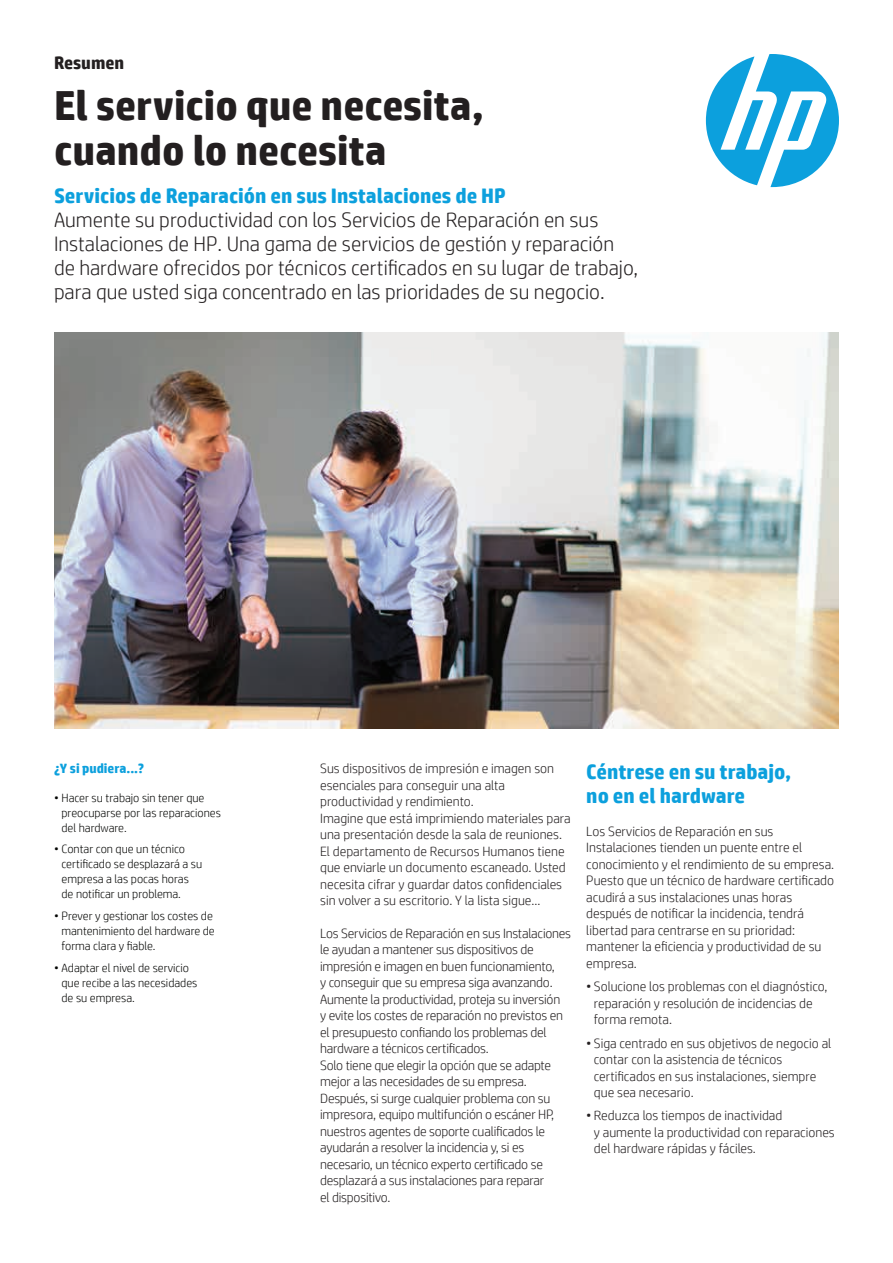
<style>
.page{position:relative;width:893px;height:1263px;background:#fff}
.page>*{position:absolute;margin:0;border:0;box-sizing:border-box;transform-origin:0 0}
.Headline_28_30{font:700 42px/45px "HP Simplified";color:#231f20}
.Intro_14_16{font:300 21px/24px "HP Simplified";color:#231f20}
.Subhead_no_space{font:700 21px "HP Simplified";color:#0ca0dd}
.Subhead_14_16_bold_b{font:700 21px/24px "HP Simplified";color:#0ca0dd}
.Document_type_12_14{font:700 18px "HP Simplified";color:#231f20}
.Body{font:300 13.5px/16.5px "HP Simplified";letter-spacing:-.015em;color:#231f20}
.Body_before_bullet{font:300 13.5px/16.5px "HP Simplified";color:#231f20}
.Sidebar_header_9_10{font:700 13.5px "HP Simplified";color:#0ca0dd}
.t1{font:300 12px/15px "HP Simplified";color:#040503}
</style>
<div class="page">
<svg style="left:706px;top:54px;width:133px;height:133px"></svg>
<img style="left:54px;top:333px;width:785px;height:395px">
<p class="Document_type_12_14" style="left:54px;top:51px;width:72px">Resumen</p>
<p class="Headline_28_30" style="left:54px;top:83px;width:431px">El servicio que necesita, cuando lo necesita</p>
<p class="Subhead_no_space" style="left:54px;top:182px;width:453px">Servicios de Reparación en sus Instalaciones de HP</p>
<p class="Intro_14_16" style="left:54px;top:207px;width:585px">Aumente su productividad con los Servicios de Reparación en sus Instalaciones de HP. Una gama de servicios de gestión y reparación de hardware ofrecidos por técnicos certificados en su lugar de trabajo, para que usted siga concentrado en las prioridades de su negocio.</p>
<p class="Sidebar_header_9_10" style="left:54px;top:760px;width:92px">¿Y si pudiera...?</p>
<p class="t1" style="left:62px;top:790px;width:161px;text-indent:-8px">• Hacer su trabajo sin tener que preocuparse por las reparaciones del hardware.</p>
<p class="t1" style="left:62px;top:841px;width:142px;text-indent:-8px">• Contar con que un técnico certificado se desplazará a su empresa a las pocas horas de notificar un problema.</p>
<p class="t1" style="left:62px;top:908px;width:155px;text-indent:-8px">• Prever y gestionar los costes de mantenimiento del hardware de forma clara y fiable.</p>
<p class="t1" style="left:62px;top:960px;width:137px;text-indent:-8px">• Adaptar el nivel de servicio que recibe a las necesidades de su empresa.</p>
<p class="Body" style="left:320px;top:760px;width:252px">Sus dispositivos de impresión e imagen son esenciales para conseguir una alta productividad y rendimiento.<br>Imagine que está imprimiendo materiales para una presentación desde la sala de reuniones.<br>El departamento de Recursos Humanos tiene que enviarle un documento escaneado. Usted necesita cifrar y guardar datos confidenciales sin volver a su escritorio. Y la lista sigue...</p>
<p class="Body" style="left:320px;top:924px;width:252px">Los Servicios de Reparación en sus Instalaciones le ayudan a mantener sus dispositivos de impresión e imagen en buen funcionamiento,<br>y conseguir que su empresa siga avanzando.<br>Aumente la productividad, proteja su inversión<br>y evite los costes de reparación no previstos en el presupuesto confiando los problemas del hardware a técnicos certificados.<br>Solo tiene que elegir la opción que se adapte mejor a las necesidades de su empresa.<br>Después, si surge cualquier problema con su impresora, equipo multifunción o escáner HP, nuestros agentes de soporte cualificados le ayudarán a resolver la incidencia y, si es necesario, un técnico experto certificado se desplazará a sus instalaciones para reparar<br>el dispositivo.</p>
<p class="Subhead_14_16_bold_b" style="left:586px;top:760px;width:206px">Céntrese en su trabajo, no en el hardware</p>
<p class="Body_before_bullet" style="left:586px;top:823px;width:249px">Los Servicios de Reparación en sus Instalaciones tienden un puente entre el conocimiento y el rendimiento de su empresa.<br>Puesto que un técnico de hardware certificado acudirá a sus instalaciones unas horas después de notificar la incidencia, tendrá libertad para centrarse en su prioridad: mantener la eficiencia y productividad de su empresa.</p>
<p class="Body" style="left:594px;top:978px;width:235px;text-indent:-8px">• Solucione los problemas con el diagnóstico, reparación y resolución de incidencias de forma remota.</p>
<p class="Body" style="left:594px;top:1034px;width:239px;text-indent:-8px">• Siga centrado en sus objetivos de negocio al contar con la asistencia de técnicos certificados en sus instalaciones, siempre que sea necesario.</p>
<p class="Body" style="left:594px;top:1107px;width:242px;text-indent:-8px">• Reduzca los tiempos de inactividad<br>y aumente la productividad con reparaciones del hardware rápidas y fáciles.</p>
</div>
